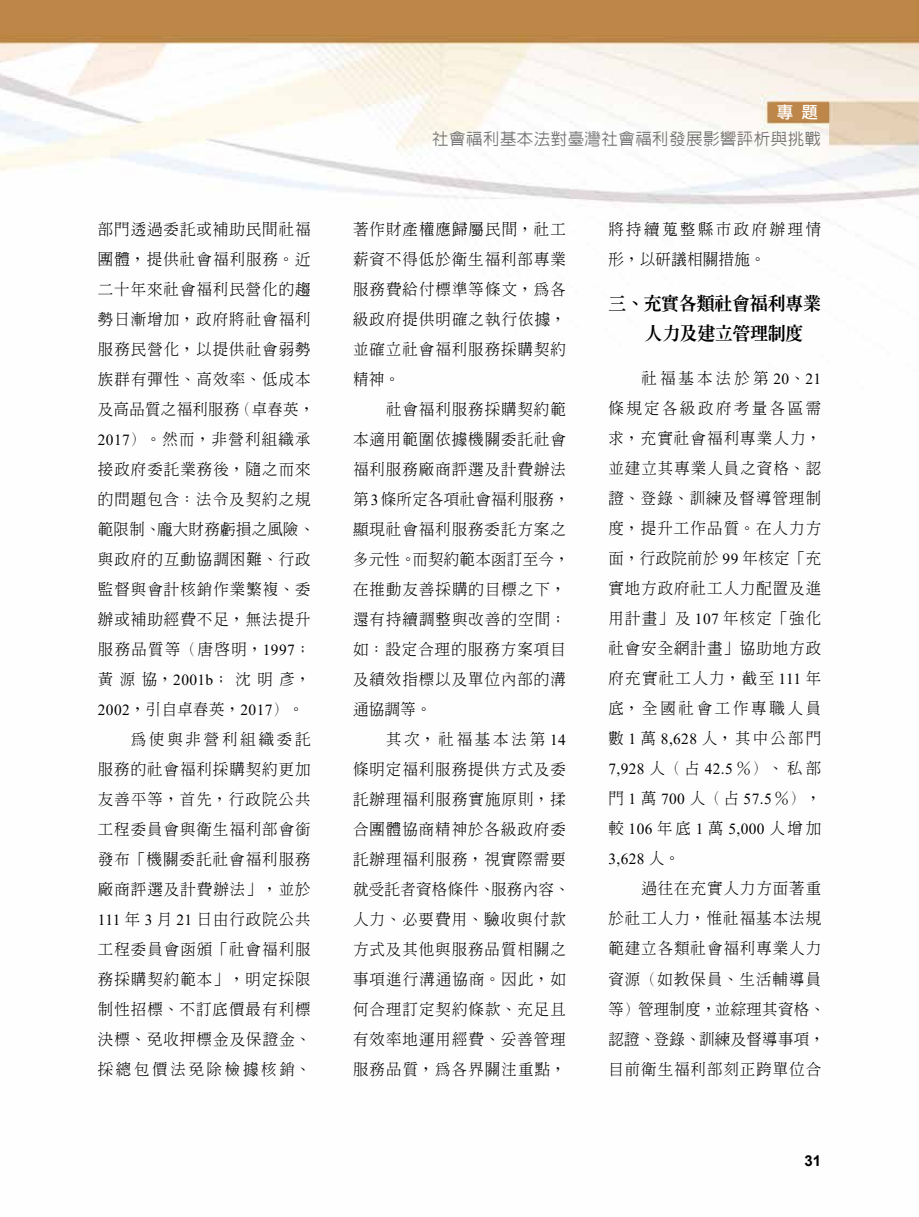
<style>
.page{position:relative;width:919px;height:1217px;background:#fff}
.page>*{position:absolute;margin:0;border:0;box-sizing:border-box;transform-origin:0 0}
.t1{font:800 18px/30px "Inn Ming";letter-spacing:-.015em;color:#000}
.t2{font:500 16.5px "Lin Gothic";letter-spacing:.025em;color:#727171}
.t3{font:16.5px "DF Li Hei Md WIN BF";color:#fff}
.t4{font:300 15.3px/30px "Inn Ming";letter-spacing:.075em;color:#000}
.t5{font:15.3px/30px "Times New Roman";letter-spacing:.025em;color:#000}
.t6{font:300 15.3px "Inn Ming";letter-spacing:.025em;color:#000}
.t7{font:300 15.3px/30px "Inn Ming";letter-spacing:.165em;color:#000}
.t8{font:300 15.3px "Inn Ming";letter-spacing:.095em;color:#000}
.t9{font:300 15.3px "Inn Ming";letter-spacing:.18em;color:#000}
.t10{font:300 15.3px "Inn Ming";letter-spacing:.185em;color:#000}
.t11{font:700 15px "Arial";color:#000}
.s1{font-family:"Times New Roman";font-weight:400}
.s2{font-family:"Inn Ming";font-weight:300}
</style>
<div class="page">
<img style="left:0;top:0;width:918px;height:227px">
<p class="t4" style="left:98px;top:214px;width:214px">部門透過委託或補助民間社福</p>
<p class="t4" style="left:98px;top:244px;width:214px">團體，提供社會福利服務。近</p>
<p class="t4" style="left:98px;top:274px;width:214px">二十年來社會福利民營化的趨</p>
<p class="t4" style="left:98px;top:304px;width:214px">勢日漸增加，政府將社會福利</p>
<p class="t4" style="left:98px;top:334px;width:214px">服務民營化，以提供社會弱勢</p>
<p class="t4" style="left:98px;top:364px;width:214px">族群有彈性、高效率、低成本</p>
<p class="t6" style="left:98px;top:401px;width:218px">及高品質之福利服務（卓春英，</p>
<p class="t4" style="left:98px;top:424px;width:214px"><span class="s1">2017</span>）。然而，非營利組織承</p>
<p class="t4" style="left:98px;top:454px;width:214px">接政府委託業務後，隨之而來</p>
<p class="t4" style="left:98px;top:484px;width:214px">的問題包含：法令及契約之規</p>
<p class="t6" style="left:98px;top:521px;width:218px">範限制、龐大財務虧損之風險、</p>
<p class="t4" style="left:98px;top:544px;width:214px">與政府的互動協調困難、行政</p>
<p class="t4" style="left:98px;top:574px;width:214px">監督與會計核銷作業繁複、委</p>
<p class="t4" style="left:98px;top:604px;width:214px">辦或補助經費不足，無法提升</p>
<p class="t8" style="left:98px;top:641px;width:214px">服務品質等（唐啟明，<span class="s1">1997</span>；</p>
<p class="t4" style="left:98px;top:664px;width:214px">黃源協，<span class="s1">2001b</span>；沈明彥，</p>
<p class="t4" style="left:98px;top:694px;width:208px"><span class="s1">2002</span>，引自卓春英，<span class="s1">2017</span>）。</p>
<p class="t10" style="left:131px;top:731px;width:181px">為使與非營利組織委託</p>
<p class="t4" style="left:98px;top:754px;width:214px">服務的社會福利採購契約更加</p>
<p class="t4" style="left:98px;top:784px;width:214px">友善平等，首先，行政院公共</p>
<p class="t4" style="left:98px;top:814px;width:214px">工程委員會與衛生福利部會銜</p>
<p class="t4" style="left:98px;top:844px;width:214px">發布「機關委託社會福利服務</p>
<p class="t4" style="left:98px;top:874px;width:214px">廠商評選及計費辦法」，並於</p>
<p class="t4" style="left:98px;top:904px;width:214px"><span class="s1">111</span> 年 <span class="s1">3</span> 月 <span class="s1">21</span> 日由行政院公共</p>
<p class="t4" style="left:98px;top:934px;width:214px">工程委員會函頒「社會福利服</p>
<p class="t4" style="left:98px;top:964px;width:214px">務採購契約範本」，明定採限</p>
<p class="t4" style="left:98px;top:994px;width:214px">制性招標、不訂底價最有利標</p>
<p class="t4" style="left:98px;top:1024px;width:214px">決標、免收押標金及保證金、</p>
<p class="t9" style="left:98px;top:1061px;width:214px">採總包價法免除檢據核銷、</p>
<p class="t3" style="left:776px;top:104px;width:43px">專 題</p>
<p class="t2" style="left:432px;top:130px;width:390px">社會福利基本法對臺灣社會福利發展影響評析與挑戰</p>
<p class="t4" style="left:353px;top:214px;width:214px;text-align:justify">著作財產權應歸屬民間，社工薪資不得低於衛生福利部專業服務費給付標準等條文，為各級政府提供明確之執行依據，並確立社會福利服務採購契約精神。</p>
<p class="t4" style="left:353px;top:394px;width:218px;text-indent:33px">社會福利服務採購契約範本適用範圍依據機關委託社會福利服務廠商評選及計費辦法第<span class="s1">3</span>條所定各項社會福利服務，顯現社會福利服務委託方案之多元性。而契約範本函訂至今，在推動友善採購的目標之下，還有持續調整與改善的空間；如：設定合理的服務方案項目及績效指標以及單位內部的溝通協調等。</p>
<p class="t4" style="left:353px;top:724px;width:218px;text-indent:33px">其次，社福基本法第 <span class="s1">14</span>條明定福利服務提供方式及委託辦理福利服務實施原則，揉合團體協商精神於各級政府委託辦理福利服務，視實際需要就受託者資格條件、服務內容、人力、必要費用、驗收與付款方式及其他與服務品質相關之事項進行溝通協商。因此，如何合理訂定契約條款、充足且有效率地運用經費、妥善管理服務品質，為各界關注重點，</p>
<p class="t7" style="left:608px;top:214px;width:214px">將持續蒐整縣市政府辦理情形，以研議相關措施。</p>
<p class="t1" style="left:644px;top:288px;width:178px;text-indent:-36px">三、充實各類社會福利專業人力及建立管理制度</p>
<p class="t4" style="left:608px;top:363px;width:214px;text-align:justify;text-indent:33px">社福基本法於第 <span class="s1">20</span>、<span class="s1">21</span>條規定各級政府考量各區需求，充實社會福利專業人力，並建立其專業人員之資格、認證、登錄、訓練及督導管理制度，提升工作品質。在人力方面，行政院前於 <span class="s1">99</span> 年核定「充實地方政府社工人力配置及進用計畫」及 <span class="s1">107</span> 年核定「強化社會安全網計畫」協助地方政府充實社工人力，截至 <span class="s1">111</span> 年底，全國社會工作專職人員數 <span class="s1">1</span> 萬 <span class="s1">8,628</span> 人，其中公部門</p>
<p class="t5" style="left:608px;top:753px;width:214px">7,928 <span class="s2">人（占</span> 42.5 <span class="s2">％）、私部</span></p>
<p class="t4" style="left:608px;top:783px;width:214px">門 <span class="s1">1</span> 萬 <span class="s1">700</span> 人（占 <span class="s1">57.5</span>％），</p>
<p class="t5" style="left:608px;top:813px;width:214px"><span class="s2">較</span> 106 <span class="s2">年底</span> 1 <span class="s2">萬</span> 5,000 <span class="s2">人增加<br></span>3,628 <span class="s2">人。</span></p>
<p class="t4" style="left:608px;top:873px;width:218px;text-indent:33px">過往在充實人力方面著重於社工人力，惟社福基本法規範建立各類社會福利專業人力資源（如教保員、生活輔導員等）管理制度，並綜理其資格、認證、登錄、訓練及督導事項，目前衛生福利部刻正跨單位合</p>
<p class="t11" style="left:804px;top:1149px;width:18px">31</p>
</div>
